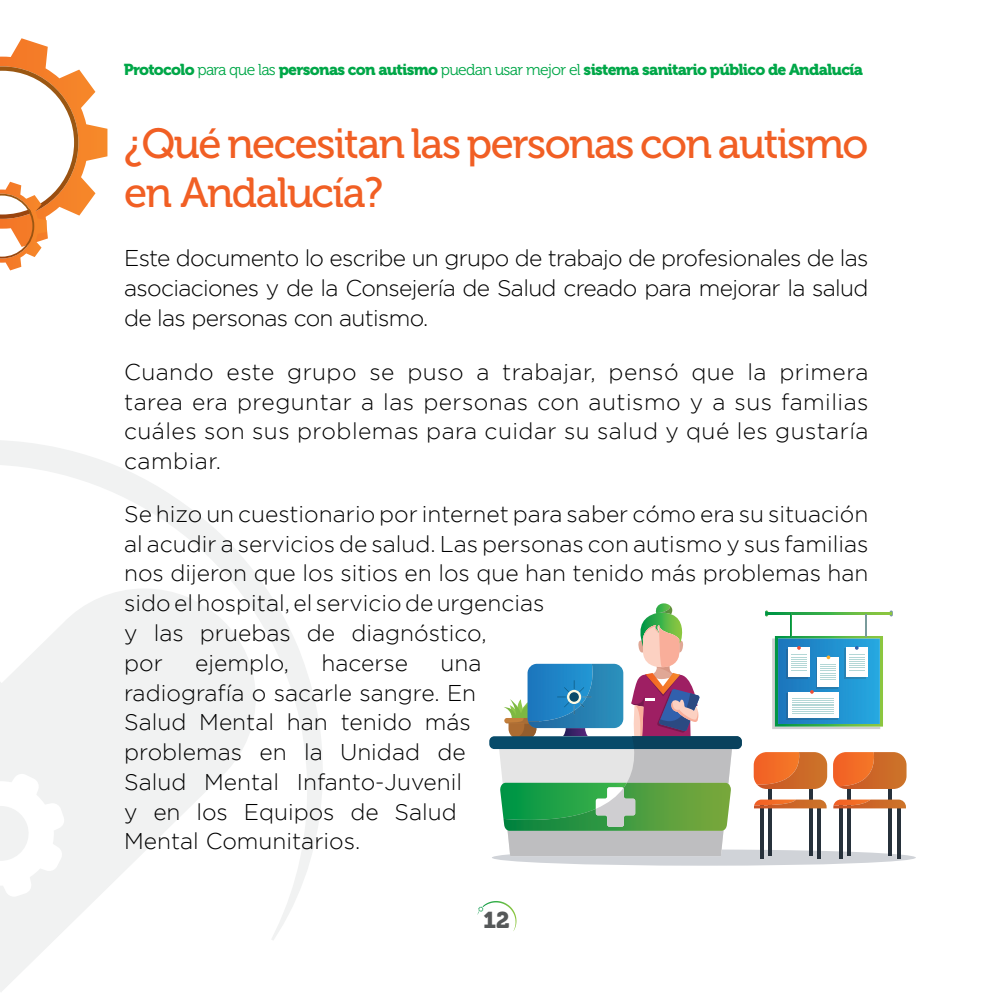
<style>
.page{position:relative;width:993px;height:993px;background:#fff}
.page>*{position:absolute;margin:0;border:0;box-sizing:border-box;transform-origin:0 0}
.t1{font:42px/49px "Museo 500";letter-spacing:-.035em;color:#f15f24}
.t2{font:300 22.75px/29.8px "Gotham";color:#000;text-align:justify}
.t3{font:22.75px "Museo 900";color:#555859}
.t4{font:15.75px "Museo 900";letter-spacing:-.045em;color:#00a748}
.s1{font-family:"Museo 300"}
</style>
<div class="page">
<svg style="left:478px;top:901px;width:38px;height:29px"></svg>
<svg style="left:0;top:440px;width:323px;height:552px"></svg>
<svg style="left:0;top:38px;width:107px;height:232px"></svg>
<svg style="left:491px;top:603px;width:424px;height:262px"></svg>
<p class="t4" style="left:124px;top:61px;width:740px">Protocolo <span class="s1">para que las</span> personas con autismo <span class="s1">puedan usar mejor el</span> sistema sanitario público de Andalucía</p>
<h1 class="t1" style="left:124px;top:119px;width:745px">¿Qué necesitan las personas con autismo en Andalucía?</h1>
<p class="t2" style="left:124px;top:243px;width:745px">Este documento lo escribe un grupo de trabajo de profesionales de las asociaciones y de la Consejería de Salud creado para mejorar la salud de las personas con autismo.</p>
<p class="t2" style="left:124px;top:356px;width:745px">Cuando este grupo se puso a trabajar, pensó que la primera tarea era preguntar a las personas con autismo y a sus familias cuáles son sus problemas para cuidar su salud y qué les gustaría cambiar.</p>
<p class="t2" style="left:124px;top:498px;width:745px;text-align:left">Se hizo un cuestionario por internet para saber cómo era su situación al acudir a servicios de salud. Las personas con autismo y sus familias nos dijeron que los sitios en los que han tenido más problemas han sido el hospital, el servicio de urgencias<br>y las pruebas de diagnóstico,<br>por</p>
<p class="t2" style="left:195px;top:647px;width:95px">ejemplo,</p>
<p class="t2" style="left:321px;top:647px;width:88px">hacerse</p>
<p class="t2" style="left:124px;top:647px;width:358px;text-align:left;text-indent:316px">una radiografía o sacarle sangre. En<br>Salud Mental han tenido más problemas en la Unidad de<br>Salud Mental Infanto-Juvenil<br>y en los Equipos de Salud<br>Mental Comunitarios.</p>
<p class="t3" style="left:483px;top:907px;width:28px">12</p>
</div>
